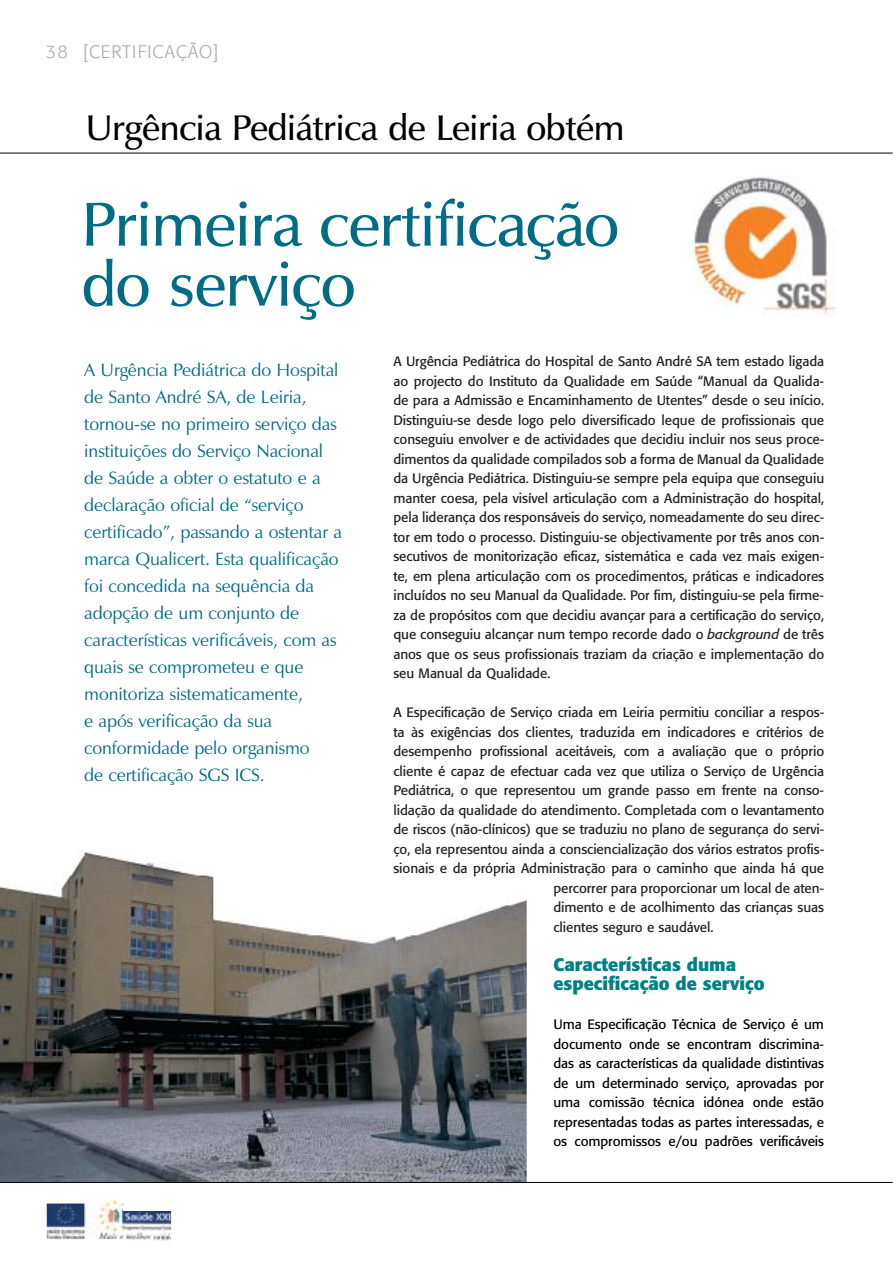
<style>
.page{position:relative;width:893px;height:1262px;background:#fff}
.page>*{position:absolute;margin:0;border:0;box-sizing:border-box;transform-origin:0 0}
.t1{font:600 63px/60px "Zapf Humanist 601 BT";letter-spacing:-.01em;color:#006c85}
.t2{font:600 36px "Zapf Humanist 601 BT";letter-spacing:-.01em;color:#000}
.t3{font:18px/27px "Zapf Humanist 601 BT";letter-spacing:-.005em;color:#006c85}
.t4{font:700 18px/19.5px "Formata";color:#008185}
.t5{font:300 18px "Formata";letter-spacing:.06em;color:#a7a9ac}
.t6{font:13.5px/19.5px "Formata";letter-spacing:-.005em;color:#231f1f;text-align:justify}
.t7{font:13.5px/19.5px "Formata";letter-spacing:-.005em;color:#000;text-align:justify}
.s1{font-style:italic}
</style>
<div class="page">
<hr style="left:0;top:153px;width:892px;height:1px;background:#000">
<img style="left:46px;top:1200px;width:125px;height:40px">
<img style="left:692px;top:175px;width:144px;height:140px">
<img style="left:0;top:850px;width:526px;height:332px">
<hr style="left:0;top:1182px;width:892px;height:1px;background:#000">
<h3 class="t5" style="left:46px;top:44px;width:174px">38 [CERTIFICAÇÃO]</h3>
<h2 class="t2" style="left:86px;top:114px;width:540px">Urgência Pediátrica de Leiria obtém</h2>
<h1 class="t1" style="left:81px;top:201px;width:539px">Primeira certificação do serviço</h1>
<p class="t3" style="left:84px;top:358px;width:259px">A Urgência Pediátrica do Hospital de Santo André SA, de Leiria, tornou-se no primeiro serviço das instituições do Serviço Nacional de Saúde a obter o estatuto e a declaração oficial de “serviço certificado”, passando a ostentar a marca Qualicert. Esta qualificação foi concedida na sequência da adopção de um conjunto de características verificáveis, com as quais se comprometeu e que monitoriza sistematicamente,<br>e após verificação da sua conformidade pelo organismo<br>de certificação SGS ICS.</p>
<p class="t6" style="left:393px;top:353px;width:432px">A Urgência Pediátrica do Hospital de Santo André SA tem estado ligada ao projecto do Instituto da Qualidade em Saúde “Manual da Qualida&shy;de para a Admissão e Encaminhamento de Utentes” desde o seu início.<br>Distinguiu-se desde logo pelo diversificado leque de profissionais que conseguiu envolver e de actividades que decidiu incluir nos seus proce&shy;dimentos da qualidade compilados sob a forma de Manual da Qualidade da Urgência Pediátrica. Distinguiu-se sempre pela equipa que conseguiu manter coesa, pela visível articulação com a Administração do hospital, pela liderança dos responsáveis do serviço, nomeadamente do seu direc&shy;tor em todo o processo. Distinguiu-se objectivamente por três anos con&shy;secutivos de monitorização eficaz, sistemática e cada vez mais exigen&shy;te, em plena articulação com os procedimentos, práticas e indicadores incluídos no seu Manual da Qualidade. Por fim, distinguiu-se pela firme&shy;za de propósitos com que decidiu avançar para a certificação do serviço, que conseguiu alcançar num tempo recorde dado o <span class="s1">background</span> de três anos que os seus profissionais traziam da criação e implementação do seu Manual da Qualidade.</p>
<p class="t6" style="left:393px;top:704px;width:432px">A Especificação de Serviço criada em Leiria permitiu conciliar a respos-</p>
<p class="t6" style="left:393px;top:723px;width:432px">ta às exigências dos clientes, traduzida em indicadores e critérios de</p>
<p class="t6" style="left:393px;top:743px;width:432px">desempenho profissional aceitáveis, com a avaliação que o próprio</p>
<p class="t6" style="left:393px;top:762px;width:432px">cliente é capaz de efectuar cada vez que utiliza o Serviço de Urgência</p>
<p class="t6" style="left:393px;top:782px;width:432px">Pediátrica, o que representou um grande passo em frente na conso-</p>
<p class="t6" style="left:393px;top:801px;width:432px">lidação da qualidade do atendimento. Completada com o levantamento</p>
<p class="t6" style="left:393px;top:821px;width:432px">de riscos (não-clínicos) que se traduziu no plano de segurança do servi-</p>
<p class="t6" style="left:393px;top:840px;width:432px">ço, ela representou ainda a consciencialização dos vários estratos profis-</p>
<p class="t6" style="left:393px;top:860px;width:432px">sionais e da própria Administração para o caminho que ainda há que</p>
<p class="t6" style="left:553px;top:879px;width:272px">percorrer para proporcionar um local de aten-</p>
<p class="t6" style="left:553px;top:899px;width:272px">dimento e de acolhimento das crianças suas</p>
<p class="t6" style="left:553px;top:918px;width:162px">clientes seguro e saudável.</p>
<h3 class="t4" style="left:553px;top:956px;width:212px">Características duma especificação de serviço</h3>
<p class="t7" style="left:553px;top:1016px;width:272px">Uma Especificação Técnica de Serviço é um documento onde se encontram discrimina&shy;das as características da qualidade distintivas de um determinado serviço, aprovadas por uma comissão técnica idónea onde estão representadas todas as partes interessadas, e os compromissos e/ou padrões verificáveis</p>
</div>
